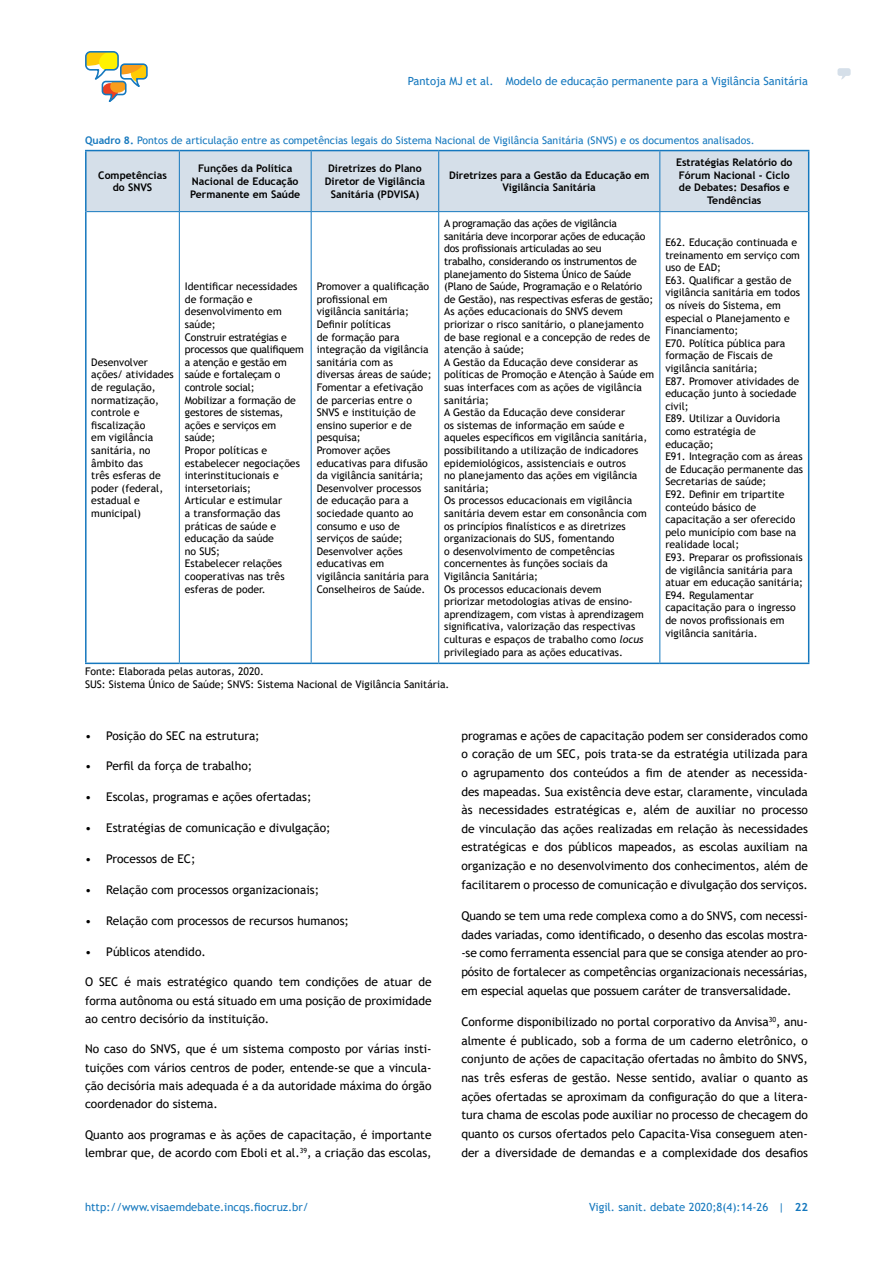
<style>
.page{position:relative;width:893px;height:1263px;background:#fff}
.page>*{position:absolute;margin:0;border:0;box-sizing:border-box;transform-origin:0 0}
.t1{font:12px/18.6px "Trebuchet MS";color:#000;text-align:justify}
.t2{font:11.25px "Trebuchet MS";color:#1578be}
.t3{font:10.5px/12.6px "Trebuchet MS";color:#000}
.t4{font:700 10.5px/12.6px "Trebuchet MS";color:#000;text-align:center}
.t5{font:10.5px "Trebuchet MS";color:#1578be}
.s1{font-weight:700}
.s2{font-style:italic}
</style>
<div class="page">
<svg style="left:85px;top:51px;width:63px;height:51px"></svg>
<svg style="left:837px;top:68px;width:14px;height:11px"></svg>
<div style="left:87px;top:151px;width:721px;height:60px;background:#d5dfe9"></div>
<svg style="left:87px;top:212px;width:721px;height:451px"></svg>
<hr style="left:85px;top:150px;width:94px;height:1px;background:#1578be">
<hr style="left:85px;top:151px;width:2px;height:61px;background:#1578be">
<hr style="left:179px;top:150px;width:132px;height:1px;background:#1578be">
<hr style="left:311px;top:150px;width:128px;height:1px;background:#1578be">
<hr style="left:439px;top:150px;width:221px;height:1px;background:#1578be">
<hr style="left:660px;top:150px;width:149px;height:1px;background:#1578be">
<hr style="left:808px;top:151px;width:1px;height:61px;background:#1578be">
<hr style="left:85px;top:212px;width:2px;height:451px;background:#1578be">
<hr style="left:808px;top:212px;width:1px;height:451px;background:#1578be">
<hr style="left:85px;top:663px;width:94px;height:1px;background:#1578be">
<hr style="left:179px;top:663px;width:132px;height:1px;background:#1578be">
<hr style="left:311px;top:663px;width:128px;height:1px;background:#1578be">
<hr style="left:439px;top:663px;width:221px;height:1px;background:#1578be">
<hr style="left:660px;top:663px;width:149px;height:1px;background:#1578be">
<hr style="left:179px;top:151px;width:1px;height:60px;background:#1578be">
<hr style="left:311px;top:151px;width:1px;height:60px;background:#1578be">
<hr style="left:438px;top:151px;width:1px;height:60px;background:#1578be">
<hr style="left:659px;top:151px;width:1px;height:60px;background:#1578be">
<hr style="left:87px;top:211px;width:92px;height:1px;background:#1578be">
<hr style="left:179px;top:211px;width:132px;height:1px;background:#1578be">
<hr style="left:179px;top:212px;width:1px;height:451px;background:#1578be">
<hr style="left:311px;top:211px;width:128px;height:1px;background:#1578be">
<hr style="left:311px;top:212px;width:1px;height:451px;background:#1578be">
<hr style="left:439px;top:211px;width:221px;height:1px;background:#1578be">
<hr style="left:438px;top:212px;width:1px;height:451px;background:#1578be">
<hr style="left:660px;top:211px;width:148px;height:1px;background:#1578be">
<hr style="left:659px;top:212px;width:1px;height:451px;background:#1578be">
<p class="t2" style="left:408px;top:74px;width:402px">Pantoja MJ et al. Modelo de educação permanente para a Vigilância Sanitária</p>
<p class="t5" style="left:85px;top:133px;width:671px"><span class="s1">Quadro 8.</span> Pontos de articulação entre as competências legais do Sistema Nacional de Vigilância Sanitária (SNVS) e os documentos analisados.</p>
<p class="t4" style="left:98px;top:169px;width:70px">Competências do SNVS</p>
<p class="t4" style="left:190px;top:162px;width:112px">Funções da Política<br>Nacional de Educação<br>Permanente em Saúde</p>
<p class="t4" style="left:325px;top:162px;width:102px">Diretrizes do Plano<br>Diretor de Vigilância<br>Sanitária (PDVISA)</p>
<p class="t4" style="left:449px;top:169px;width:202px">Diretrizes para a Gestão da Educação em<br>Vigilância Sanitária</p>
<p class="t4" style="left:676px;top:156px;width:118px">Estratégias Relatório do<br>Fórum Nacional - Ciclo de Debates: Desafios e<br>Tendências</p>
<p class="t3" style="left:91px;top:356px;width:84px">Desenvolver ações/ atividades de regulação, normatização, controle e fiscalização<br>em vigilância sanitária, no âmbito das<br>três esferas de poder (federal, estadual e municipal)</p>
<p class="t3" style="left:185px;top:280px;width:120px">Identificar necessidades de formação e desenvolvimento em saúde;<br>Construir estratégias e processos que qualifiquem a atenção e gestão em saúde e fortaleçam o controle social;<br>Mobilizar a formação de gestores de sistemas, ações e serviços em saúde;<br>Propor políticas e estabelecer negociações interinstitucionais e intersetoriais;<br>Articular e estimular<br>a transformação das práticas de saúde e educação da saúde<br>no SUS;<br>Estabelecer relações cooperativas nas três esferas de poder.</p>
<p class="t3" style="left:317px;top:280px;width:116px">Promover a qualificação profissional em vigilância sanitária;<br>Definir políticas<br>de formação para integração da vigilância sanitária com as diversas áreas de saúde;<br>Fomentar a efetivação de parcerias entre o<br>SNVS e instituição de ensino superior e de pesquisa;<br>Promover ações educativas para difusão da vigilância sanitária;<br>Desenvolver processos de educação para a sociedade quanto ao consumo e uso de serviços de saúde;<br>Desenvolver ações educativas em<br>vigilância sanitária para<br>Conselheiros de Saúde.</p>
<p class="t3" style="left:444px;top:217px;width:212px">A programação das ações de vigilância sanitária deve incorporar ações de educação dos profissionais articuladas ao seu<br>trabalho, considerando os instrumentos de planejamento do Sistema Único de Saúde (Plano de Saúde, Programação e o Relatório de Gestão), nas respectivas esferas de gestão; As ações educacionais do SNVS devem priorizar o risco sanitário, o planejamento de base regional e a concepção de redes de atenção à saúde;<br>A Gestão da Educação deve considerar as políticas de Promoção e Atenção à Saúde em suas interfaces com as ações de vigilância sanitária;<br>A Gestão da Educação deve considerar<br>os sistemas de informação em saúde e aqueles específicos em vigilância sanitária, possibilitando a utilização de indicadores epidemiológicos, assistenciais e outros<br>no planejamento das ações em vigilância sanitária;<br>Os processos educacionais em vigilância sanitária devem estar em consonância com os princípios finalísticos e as diretrizes organizacionais do SUS, fomentando<br>o desenvolvimento de competências concernentes às funções sociais da Vigilância Sanitária;<br>Os processos educacionais devem<br>priorizar metodologias ativas de ensino&shy;aprendizagem, com vistas à aprendizagem significativa, valorização das respectivas culturas e espaços de trabalho como <span class="s2">locus </span>privilegiado para as ações educativas.</p>
<p class="t3" style="left:85px;top:665px;width:366px">Fonte: Elaborada pelas autoras, 2020.<br>SUS: Sistema Único de Saúde; SNVS: Sistema Nacional de Vigilância Sanitária.</p>
<p class="t3" style="left:665px;top:236px;width:139px">E62. Educação continuada e treinamento em serviço com uso de EAD;<br>E63. Qualificar a gestão de vigilância sanitária em todos os níveis do Sistema, em especial o Planejamento e<br>Financiamento;<br>E70. Política pública para formação de Fiscais de vigilância sanitária;<br>E87. Promover atividades de educação junto à sociedade civil;<br>E89. Utilizar a Ouvidoria como estratégia de educação;<br>E91. Integração com as áreas de Educação permanente das<br>Secretarias de saúde;<br>E92. Definir em tripartite conteúdo básico de capacitação a ser oferecido pelo município com base na realidade local;<br>E93. Preparar os profissionais de vigilância sanitária para atuar em educação sanitária;<br>E94. Regulamentar capacitação para o ingresso de novos profissionais em vigilância sanitária.</p>
<p class="t1" style="left:85px;top:726px;width:176px">• Posição do SEC na estrutura;</p>
<p class="t1" style="left:85px;top:757px;width:169px">• Perfil da força de trabalho;</p>
<p class="t1" style="left:85px;top:788px;width:228px">• Escolas, programas e ações ofertadas;</p>
<p class="t1" style="left:85px;top:818px;width:247px">• Estratégias de comunicação e divulgação;</p>
<p class="t1" style="left:85px;top:849px;width:112px">• Processos de EC;</p>
<p class="t1" style="left:85px;top:880px;width:236px">• Relação com processos organizacionais;</p>
<p class="t1" style="left:85px;top:911px;width:265px">• Relação com processos de recursos humanos;</p>
<p class="t1" style="left:85px;top:942px;width:122px">• Públicos atendido.</p>
<p class="t1" style="left:85px;top:973px;width:348px;line-height:18.1px">O SEC é mais estratégico quando tem condições de atuar de forma autônoma ou está situado em uma posição de proximidade ao centro decisório da instituição.</p>
<p class="t1" style="left:85px;top:1040px;width:348px;line-height:18.1px">No caso do SNVS, que é um sistema composto por várias insti&shy;tuições com vários centros de poder, entende-se que a vincula&shy;ção decisória mais adequada é a da autoridade máxima do órgão coordenador do sistema.</p>
<p class="t1" style="left:85px;top:1125px;width:348px;line-height:18.1px">Quanto aos programas e às ações de capacitação, é importante lembrar que, de acordo com Eboli et al.<sup>39</sup>, a criação das escolas,</p>
<p class="t1" style="left:461px;top:726px;width:348px">programas e ações de capacitação podem ser considerados como o coração de um SEC, pois trata-se da estratégia utilizada para o agrupamento dos conteúdos a fim de atender as necessida&shy;des mapeadas. Sua existência deve estar, claramente, vinculada às necessidades estratégicas e, além de auxiliar no processo de vinculação das ações realizadas em relação às necessidades estratégicas e dos públicos mapeados, as escolas auxiliam na organização e no desenvolvimento dos conhecimentos, além de facilitarem o processo de comunicação e divulgação dos serviços.</p>
<p class="t1" style="left:461px;top:906px;width:348px">Quando se tem uma rede complexa como a do SNVS, com necessi&shy;dades variadas, como identificado, o desenho das escolas mostra--se como ferramenta essencial para que se consiga atender ao pro&shy;pósito de fortalecer as competências organizacionais necessárias, em especial aquelas que possuem caráter de transversalidade.</p>
<p class="t1" style="left:461px;top:1012px;width:348px">Conforme disponibilizado no portal corporativo da Anvisa<sup>30</sup>, anu&shy;almente é publicado, sob a forma de um caderno eletrônico, o conjunto de ações de capacitação ofertadas no âmbito do SNVS, nas três esferas de gestão. Nesse sentido, avaliar o quanto as ações ofertadas se aproximam da configuração do que a litera&shy;tura chama de escolas pode auxiliar no processo de checagem do quanto os cursos ofertados pelo Capacita-Visa conseguem aten&shy;der a diversidade de demandas e a complexidade dos desafios</p>
<p class="t2" style="left:85px;top:1199px;width:225px">http://www.visaemdebate.incqs.fiocruz.br/</p>
<p class="t2" style="left:589px;top:1199px;width:220px">Vigil. sanit. debate 2020;8(4):14-26 | <span class="s1">22</span></p>
</div>
